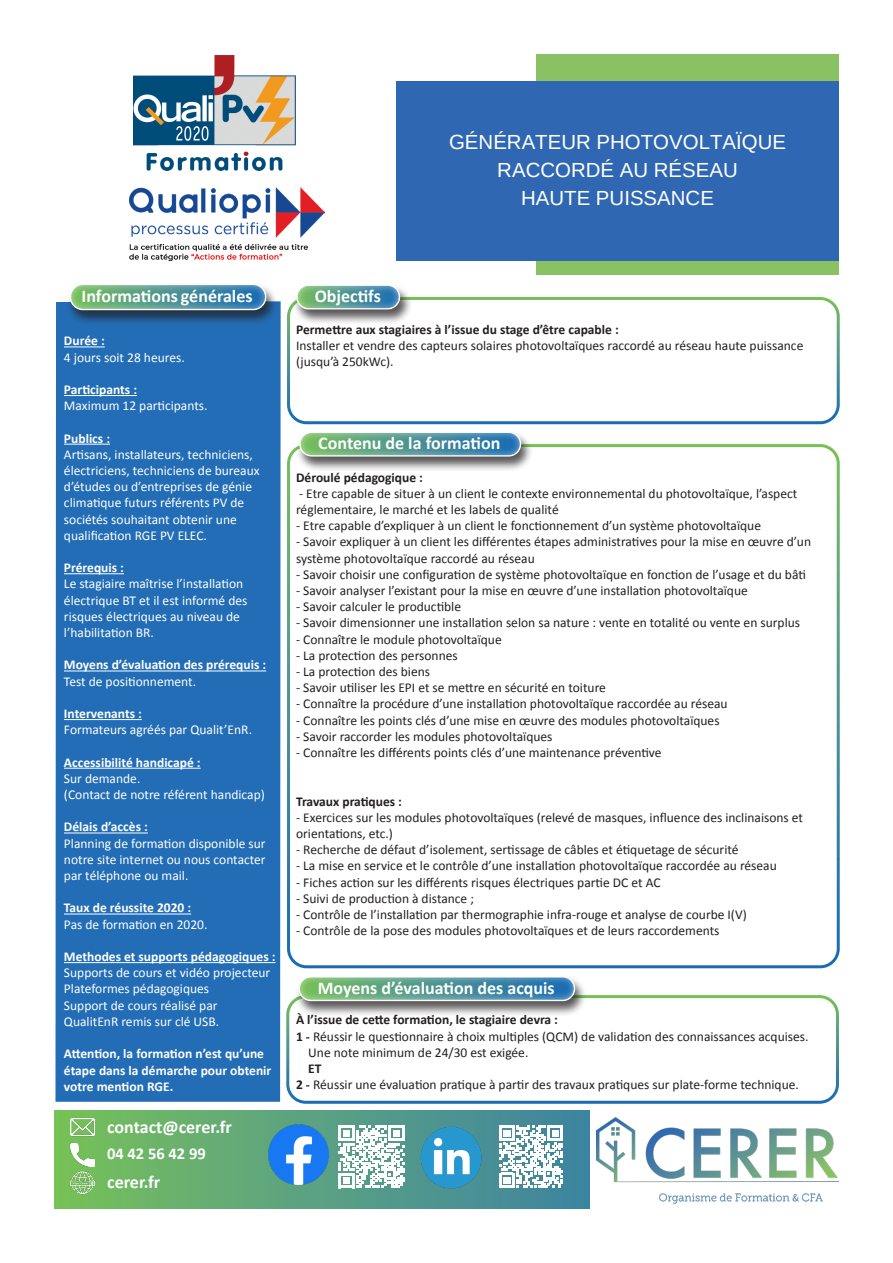
<style>
.page{position:relative;width:893px;height:1263px;background:#fff}
.page>*{position:absolute;margin:0;border:0;box-sizing:border-box;transform-origin:0 0}
.t1{font:20.4px/27.8px "Arimo";color:#fff;text-align:center}
.t2{font:700 18px "Calibri";color:#fff}
.t3{font:700 16.5px "Calibri";color:#fff}
.t4{font:13.5px/16.2px "Calibri";color:#231f20}
.t5{font:13.5px/16.2px "Calibri";color:#fff}
.t6{font:700 13.5px/16.2px "Calibri";color:#fff}
.t7{font:700 13.5px "Calibri";color:#231f20}
.s1{font-weight:700}
</style>
<div class="page">
<div style="left:55px;top:301px;width:226px;height:801px;background:#226db6"></div>
<hr style="left:64px;top:346px;width:41px;height:1px;background:#fff">
<hr style="left:64px;top:395px;width:73px;height:1px;background:#fff">
<hr style="left:64px;top:444px;width:46px;height:1px;background:#fff">
<hr style="left:64px;top:573px;width:60px;height:1px;background:#fff">
<hr style="left:64px;top:670px;width:202px;height:1px;background:#fff">
<hr style="left:64px;top:719px;width:78px;height:1px;background:#fff">
<hr style="left:64px;top:768px;width:137px;height:1px;background:#fff">
<hr style="left:64px;top:832px;width:84px;height:1px;background:#fff">
<hr style="left:64px;top:913px;width:127px;height:1px;background:#fff">
<hr style="left:64px;top:962px;width:212px;height:1px;background:#fff">
<div style="left:287px;top:297px;width:553px;height:127px;border:3px solid #fff;border-radius:18px"></div>
<div style="left:287px;top:444px;width:553px;height:524px;border:3px solid #fff;border-radius:18px"></div>
<div style="left:286px;top:995px;width:553px;height:109px;border:3px solid #fff;border-radius:18px"></div>
<div style="left:293px;top:283px;width:119px;height:42px;background:#231f20;opacity:.75"></div>
<div style="left:293px;top:283px;width:111px;height:29px;background:#fff;opacity:.75"></div>
<div style="left:296px;top:430px;width:237px;height:42px;background:#231f20;opacity:.75"></div>
<div style="left:296px;top:430px;width:227px;height:29px;background:#fff;opacity:.75"></div>
<div style="left:295px;top:975px;width:293px;height:42px;background:#231f20;opacity:.75"></div>
<div style="left:296px;top:974px;width:281px;height:30px;background:#fff;opacity:.75"></div>
<div style="left:66px;top:282px;width:212px;height:44px;background:#231f20;opacity:.75"></div>
<div style="left:67px;top:282px;width:208px;height:31px;background:#fff;opacity:.75"></div>
<svg style="left:54px;top:1110px;width:536px;height:99px;background:#5ea67a"></svg>
<img style="left:596px;top:1117px;width:243px;height:86px">
<img style="left:71px;top:1115px;width:23px;height:24px">
<img style="left:71px;top:1143px;width:23px;height:24px">
<img style="left:71px;top:1171px;width:23px;height:23px">
<img style="left:414px;top:1119px;width:78px;height:77px">
<svg style="left:338px;top:1126px;width:67px;height:62px"></svg>
<svg style="left:499px;top:1126px;width:64px;height:62px"></svg>
<img style="left:268px;top:1125px;width:60px;height:60px">
<div style="left:54px;top:54px;width:785px;height:220px;background:#89c163"></div>
<div style="left:54px;top:54px;width:482px;height:220px;background:#fff"></div>
<div style="left:396px;top:81px;width:443px;height:180px;background:#2f67b2"></div>
<img style="left:129px;top:187px;width:195px;height:74px">
<img style="left:134px;top:56px;width:161px;height:114px">
<p class="t1" style="left:449px;top:128px;width:338px">GÉNÉRATEUR PHOTOVOLTAÏQUE<br>RACCORDÉ AU RÉSEAU<br>HAUTE PUISSANCE</p>
<h2 class="t2" style="left:82px;top:283px;width:173px">Informations générales</h2>
<p class="t6" style="left:64px;top:332px;width:42px">Durée :</p>
<p class="t5" style="left:64px;top:348px;width:122px">4 jours soit 28 heures.</p>
<p class="t6" style="left:64px;top:381px;width:75px">Participants :</p>
<p class="t5" style="left:64px;top:397px;width:145px">Maximum 12 participants.</p>
<p class="t6" style="left:64px;top:430px;width:48px">Publics :</p>
<p class="t5" style="left:64px;top:446px;width:197px">Artisans, installateurs, techniciens, électriciens, techniciens de bureaux d’études ou d’entreprises de génie climatique futurs référents PV de sociétés souhaitant obtenir une</p>
<p class="t5" style="left:64px;top:527px;width:145px">qualification RGE PV ELEC.</p>
<p class="t6" style="left:64px;top:559px;width:62px">Prérequis :</p>
<p class="t5" style="left:64px;top:575px;width:181px">Le stagiaire maîtrise l’installation</p>
<p class="t5" style="left:64px;top:591px;width:185px">électrique BT et il est informé des risques électriques au niveau de</p>
<p class="t5" style="left:64px;top:624px;width:92px">l’habilitation BR.</p>
<p class="t6" style="left:64px;top:656px;width:204px">Moyens d’évaluation des prérequis :</p>
<p class="t5" style="left:64px;top:672px;width:134px">Test de positionnement.</p>
<p class="t6" style="left:64px;top:705px;width:79px">Intervenants :</p>
<p class="t5" style="left:64px;top:721px;width:190px">Formateurs agréés par Qualit’EnR.</p>
<p class="t6" style="left:64px;top:754px;width:138px">Accessibilité handicapé :</p>
<p class="t5" style="left:64px;top:770px;width:78px">Sur demande.</p>
<p class="t5" style="left:64px;top:786px;width:202px">(Contact de notre référent handicap)</p>
<p class="t6" style="left:64px;top:818px;width:85px">Délais d’accès :</p>
<p class="t5" style="left:64px;top:834px;width:203px;text-align:justify">Planning de formation disponible sur notre site internet ou nous contacter par téléphone ou mail.</p>
<p class="t6" style="left:64px;top:899px;width:129px">Taux de réussite 2020 :</p>
<p class="t5" style="left:64px;top:915px;width:145px">Pas de formation en 2020.</p>
<p class="t6" style="left:64px;top:948px;width:213px">Methodes et supports pédagogiques :</p>
<p class="t5" style="left:64px;top:964px;width:208px">Supports de cours et vidéo projecteur</p>
<p class="t5" style="left:64px;top:980px;width:147px">Plateformes pédagogiques</p>
<p class="t5" style="left:64px;top:996px;width:155px">Support de cours réalisé par</p>
<p class="t5" style="left:64px;top:1013px;width:157px">QualitEnR remis sur clé USB.</p>
<p class="t6" style="left:64px;top:1045px;width:209px">Attention, la formation n’est qu’une étape dans la démarche pour obtenir votre mention RGE.</p>
<p class="t2" style="left:107px;top:1114px;width:126px">contact@cerer.fr</p>
<p class="t3" style="left:107px;top:1142px;width:100px">04 42 56 42 99</p>
<p class="t2" style="left:107px;top:1169px;width:55px">cerer.fr</p>
<h2 class="t2" style="left:315px;top:284px;width:68px">Objectifs</h2>
<p class="t7" style="left:296px;top:320px;width:324px">Permettre aux stagiaires à l’issue du stage d’être capable :</p>
<p class="t4" style="left:296px;top:337px;width:509px">Installer et vendre des capteurs solaires photovoltaïques raccordé au réseau haute puissance (jusqu’à 250kWc).</p>
<h2 class="t2" style="left:318px;top:431px;width:184px">Contenu de la formation</h2>
<p class="t7" style="left:296px;top:467px;width:128px">Déroulé pédagogique :</p>
<p class="t4" style="left:299px;top:484px;width:500px">- Etre capable de situer à un client le contexte environnemental du photovoltaïque, l’aspect</p>
<p class="t4" style="left:296px;top:501px;width:264px">réglementaire, le marché et les labels de qualité</p>
<p class="t4" style="left:296px;top:517px;width:466px">- Etre capable d’expliquer à un client le fonctionnement d’un système photovoltaïque</p>
<p class="t4" style="left:296px;top:533px;width:517px">- Savoir expliquer à un client les différentes étapes administratives pour la mise en œuvre d’un système photovoltaïque raccordé au réseau</p>
<p class="t4" style="left:296px;top:565px;width:511px">- Savoir choisir une configuration de système photovoltaïque en fonction de l’usage et du bâti</p>
<p class="t4" style="left:296px;top:582px;width:453px">- Savoir analyser l’existant pour la mise en œuvre d’une installation photovoltaïque</p>
<p class="t4" style="left:296px;top:598px;width:166px">- Savoir calculer le productible</p>
<p class="t4" style="left:296px;top:614px;width:505px">- Savoir dimensionner une installation selon sa nature : vente en totalité ou vente en surplus</p>
<p class="t4" style="left:296px;top:630px;width:207px">- Connaître le module photovoltaïque</p>
<p class="t4" style="left:296px;top:646px;width:163px">- La protection des personnes</p>
<p class="t4" style="left:296px;top:663px;width:136px">- La protection des biens</p>
<p class="t4" style="left:296px;top:679px;width:311px">- Savoir utiliser les EPI et se mettre en sécurité en toiture</p>
<p class="t4" style="left:296px;top:695px;width:433px">- Connaître la procédure d’une installation photovoltaïque raccordée au réseau</p>
<p class="t4" style="left:296px;top:711px;width:425px">- Connaître les points clés d’une mise en œuvre des modules photovoltaïques</p>
<p class="t4" style="left:296px;top:727px;width:258px">- Savoir raccorder les modules photovoltaïques</p>
<p class="t4" style="left:296px;top:744px;width:367px">- Connaître les différents points clés d’une maintenance préventive</p>
<p class="t7" style="left:296px;top:791px;width:107px">Travaux pratiques :</p>
<p class="t4" style="left:296px;top:808px;width:509px">- Exercices sur les modules photovoltaïques (relevé de masques, influence des inclinaisons et orientations, etc.)</p>
<p class="t4" style="left:296px;top:841px;width:444px">- Recherche de défaut d’isolement, sertissage de câbles et étiquetage de sécurité</p>
<p class="t4" style="left:296px;top:857px;width:482px">- La mise en service et le contrôle d’une installation photovoltaïque raccordée au réseau</p>
<p class="t4" style="left:296px;top:873px;width:366px">- Fiches action sur les différents risques électriques partie DC et AC</p>
<p class="t4" style="left:296px;top:889px;width:179px">- Suivi de production à distance ;</p>
<p class="t4" style="left:296px;top:906px;width:452px">- Contrôle de l’installation par thermographie infra-rouge et analyse de courbe I(V)</p>
<p class="t4" style="left:296px;top:922px;width:425px">- Contrôle de la pose des modules photovoltaïques et de leurs raccordements</p>
<h2 class="t2" style="left:318px;top:975px;width:238px">Moyens d’évaluation des acquis</h2>
<p class="t7" style="left:296px;top:1010px;width:263px">À l’issue de cette formation, le stagiaire devra :</p>
<p class="t4" style="left:296px;top:1027px;width:514px"><span class="s1">1 -</span> Réussir le questionnaire à choix multiples (QCM) de validation des connaissances acquises.</p>
<p class="t4" style="left:308px;top:1043px;width:222px">Une note minimum de 24/30 est exigée.</p>
<p class="t7" style="left:308px;top:1059px;width:15px">ET</p>
<p class="t4" style="left:296px;top:1076px;width:504px"><span class="s1">2 -</span> Réussir une évaluation pratique à partir des travaux pratiques sur plate-forme technique.</p>
</div>
